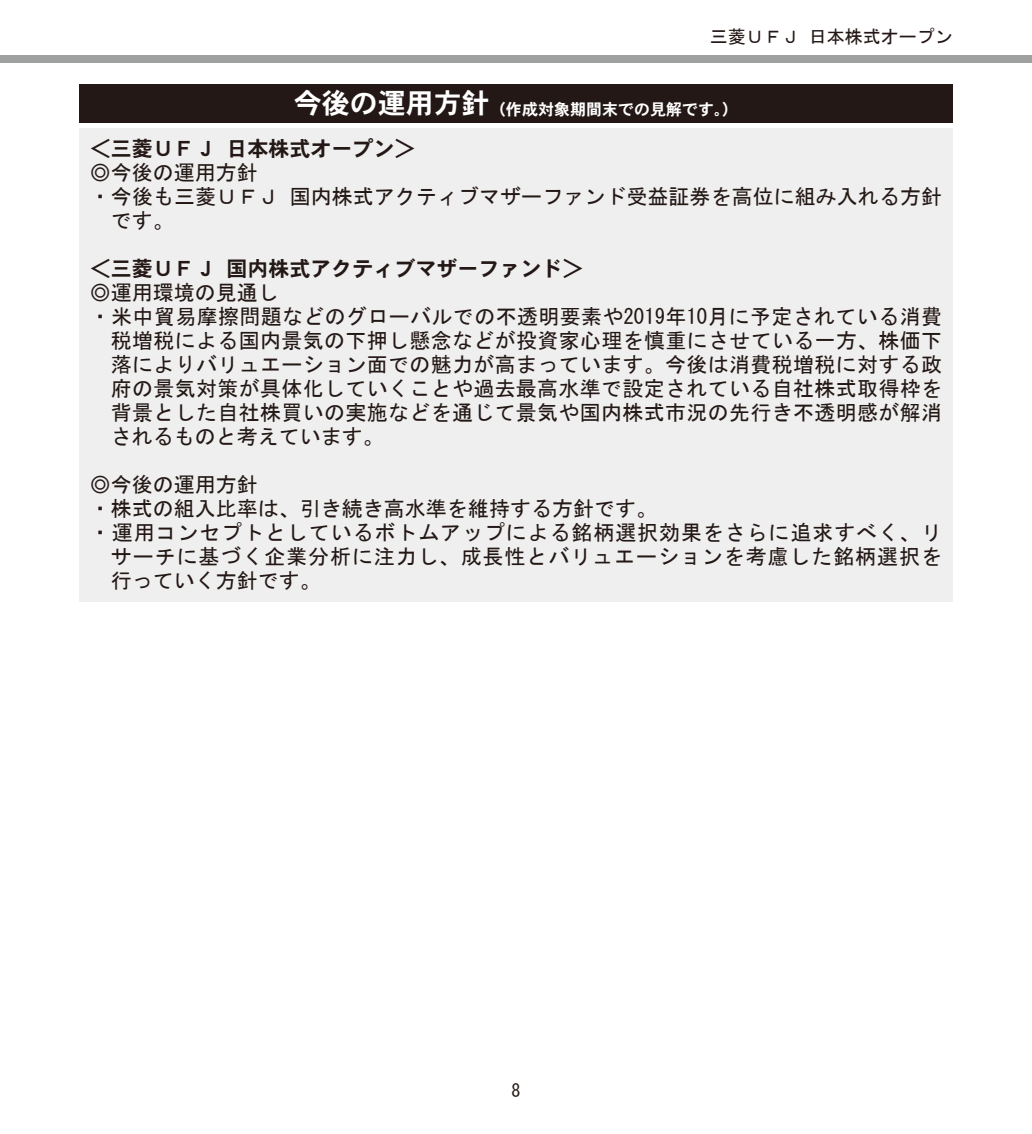
<style>
.page{position:relative;width:1032px;height:1134px;background:#fff}
.page>*{position:absolute;margin:0;border:0;box-sizing:border-box;transform-origin:0 0}
.t1{font:21px "MS Gothic";letter-spacing:.015em;color:#231815}
.t2{font:21px "MS Gothic";letter-spacing:.04em;color:#231815}
.t3{font:21px "DFHS Gothic W7 WIN RKSJ H";color:#231815}
.t4{font:21px "MS Gothic";letter-spacing:.045em;color:#231815}
.t5{font:18px "MS Gothic";color:#231815}
.t6{font:16px "DFHS Gothic W7 WIN RKSJ H";color:#fff}
.s1{font-size:28px}
</style>
<div class="page">
<div style="left:0;top:56px;width:1032px;height:7px;background:#9fa0a0"></div>
<div style="left:79px;top:84px;width:873px;height:38px;background:#231815"></div>
<div style="left:79px;top:128px;width:873px;height:473px;background:#efefef"></div>
<p class="t5" style="left:710px;top:27px;width:244px">三菱ＵＦＪ 日本株式オープン</p>
<p class="t6" style="left:294px;top:101px;width:446px"><span class="s1">今後の運用方針</span>（作成対象期間末での見解です。）</p>
<p class="t3" style="left:90px;top:138px;width:327px">＜三菱ＵＦＪ 日本株式オープン＞</p>
<p class="t1" style="left:90px;top:162px;width:169px">◎今後の運用方針</p>
<p class="t1" style="left:90px;top:186px;width:854px">・今後も三菱ＵＦＪ 国内株式アクティブマザーファンド受益証券を高位に組み入れる方針</p>
<p class="t1" style="left:111px;top:210px;width:64px">です。</p>
<p class="t3" style="left:90px;top:258px;width:495px">＜三菱ＵＦＪ 国内株式アクティブマザーファンド＞</p>
<p class="t1" style="left:90px;top:282px;width:190px">◎運用環境の見通し</p>
<p class="t1" style="left:90px;top:306px;width:853px">・米中貿易摩擦問題などのグローバルでの不透明要素や2019年10月に予定されている消費</p>
<p class="t1" style="left:111px;top:330px;width:832px">税増税による国内景気の下押し懸念などが投資家心理を慎重にさせている一方、株価下</p>
<p class="t1" style="left:111px;top:354px;width:832px">落によりバリュエーション面での魅力が高まっています。今後は消費税増税に対する政</p>
<p class="t1" style="left:111px;top:378px;width:832px">府の景気対策が具体化していくことや過去最高水準で設定されている自社株式取得枠を</p>
<p class="t1" style="left:111px;top:402px;width:832px">背景とした自社株買いの実施などを通じて景気や国内株式市況の先行き不透明感が解消</p>
<p class="t1" style="left:111px;top:426px;width:274px">されるものと考えています。</p>
<p class="t1" style="left:90px;top:474px;width:169px">◎今後の運用方針</p>
<p class="t1" style="left:90px;top:498px;width:568px">・株式の組入比率は、引き続き高水準を維持する方針です。</p>
<p class="t2" style="left:90px;top:522px;width:853px">・運用コンセプトとしているボトムアップによる銘柄選択効果をさらに追求すべく、リ</p>
<p class="t4" style="left:111px;top:546px;width:832px">サーチに基づく企業分析に注力し、成長性とバリュエーションを考慮した銘柄選択を</p>
<p class="t1" style="left:111px;top:570px;width:211px">行っていく方針です。</p>
<p class="t5" style="left:511px;top:1081px;width:10px">8</p>
</div>
